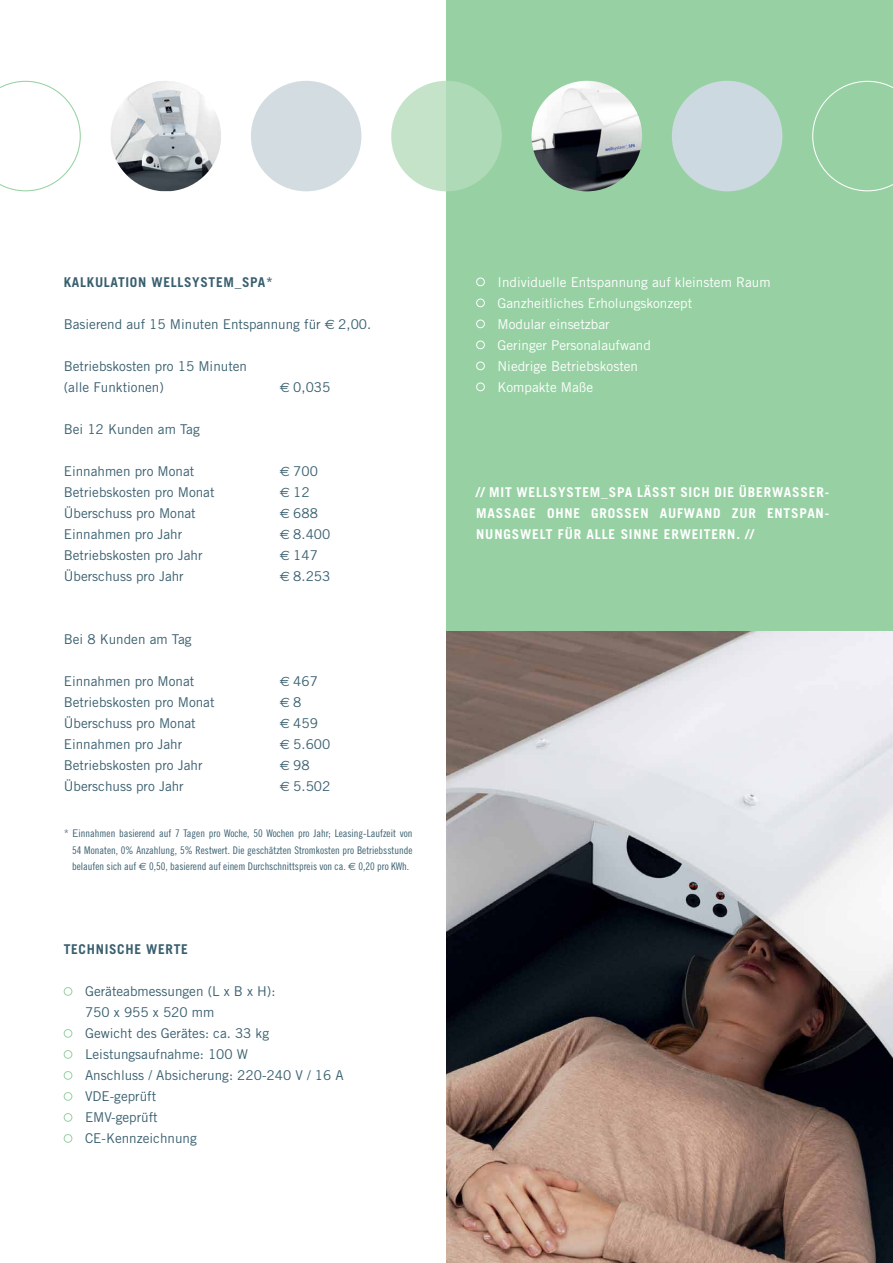
<style>
.page{position:relative;width:893px;height:1263px;background:#fff}
.page>*{position:absolute;margin:0;border:0;box-sizing:border-box;transform-origin:0 0}
.t1{font:13.5px/21px "Trade Gothic";color:#395f6f}
.t2{font:13.5px/21px "Trade Gothic";color:#fff}
.t3{font:700 13.5px/21px "Trade Gothic";letter-spacing:.06em;color:#fff;text-align:justify}
.t4{font:700 13.5px "Trade Gothic";letter-spacing:.05em;color:#395f6f}
.t5{font:13.5px "Euro Sans";color:#395f6f}
.t6{font:10.5px/16.5px "Trade Gothic Cond Eighteen";color:#395f6f;text-align:justify}
.s1{font-family:"Euro Sans"}
.s2{font-family:"Trade Gothic"}
</style>
<div class="page">
<div style="left:446px;top:0;width:447px;height:631px;background:#97d1a3"></div>
<img style="left:446px;top:631px;width:447px;height:632px">
<div style="left:64px;top:987px;width:8px;height:9px;border:1px solid #97d1a3;border-radius:50%"></div>
<div style="left:64px;top:1029px;width:8px;height:9px;border:1px solid #97d1a3;border-radius:50%"></div>
<div style="left:64px;top:1050px;width:8px;height:9px;border:1px solid #97d1a3;border-radius:50%"></div>
<div style="left:64px;top:1071px;width:8px;height:9px;border:1px solid #97d1a3;border-radius:50%"></div>
<div style="left:64px;top:1092px;width:8px;height:9px;border:1px solid #97d1a3;border-radius:50%"></div>
<div style="left:64px;top:1113px;width:8px;height:9px;border:1px solid #97d1a3;border-radius:50%"></div>
<div style="left:64px;top:1134px;width:8px;height:9px;border:1px solid #97d1a3;border-radius:50%"></div>
<div style="left:476px;top:278px;width:9px;height:8px;border:1px solid #fff;border-radius:50%"></div>
<div style="left:476px;top:299px;width:9px;height:8px;border:1px solid #fff;border-radius:50%"></div>
<div style="left:476px;top:320px;width:9px;height:8px;border:1px solid #fff;border-radius:50%"></div>
<div style="left:476px;top:341px;width:9px;height:8px;border:1px solid #fff;border-radius:50%"></div>
<div style="left:476px;top:362px;width:9px;height:8px;border:1px solid #fff;border-radius:50%"></div>
<div style="left:476px;top:383px;width:9px;height:8px;border:1px solid #fff;border-radius:50%"></div>
<div style="left:672px;top:81px;width:110px;height:110px;background:#cdd9e0;border-radius:50%"></div>
<svg style="left:812px;top:81px;width:81px;height:110px"></svg>
<div style="left:391px;top:81px;width:111px;height:110px;background:linear-gradient(to right,#cae6ce,#a9d7b2);border-radius:50%"></div>
<div style="left:251px;top:81px;width:110px;height:110px;background:#d3dde1;border-radius:50%"></div>
<img style="left:111px;top:81px;width:110px;height:110px">
<svg style="left:0;top:81px;width:81px;height:110px"></svg>
<img style="left:531px;top:81px;width:111px;height:110px;border-radius:55px">
<p class="t4" style="left:64px;top:274px;width:211px">KALKULATION WELLSYSTEM_SPA*</p>
<p class="t1" style="left:64px;top:313px;width:309px">Basierend auf 15 Minuten Entspannung für <span class="s1">€</span> 2,00.</p>
<p class="t1" style="left:64px;top:355px;width:185px">Betriebskosten pro 15 Minuten (alle Funktionen)</p>
<p class="t1" style="left:280px;top:376px;width:52px"><span class="s1">€</span> 0,035</p>
<p class="t1" style="left:64px;top:418px;width:138px">Bei 12 Kunden am Tag</p>
<p class="t1" style="left:64px;top:460px;width:132px">Einnahmen pro Monat</p>
<p class="t1" style="left:280px;top:460px;width:40px"><span class="s1">€</span> 700</p>
<p class="t1" style="left:64px;top:481px;width:152px">Betriebskosten pro Monat</p>
<p class="t1" style="left:280px;top:481px;width:31px"><span class="s1">€</span> 12</p>
<p class="t1" style="left:64px;top:502px;width:133px">Überschuss pro Monat</p>
<p class="t1" style="left:280px;top:502px;width:40px"><span class="s1">€</span> 688</p>
<p class="t1" style="left:64px;top:523px;width:120px">Einnahmen pro Jahr</p>
<p class="t1" style="left:280px;top:523px;width:52px"><span class="s1">€</span> 8.400</p>
<p class="t1" style="left:64px;top:544px;width:140px">Betriebskosten pro Jahr</p>
<p class="t1" style="left:280px;top:544px;width:40px"><span class="s1">€</span> 147</p>
<p class="t1" style="left:64px;top:565px;width:121px">Überschuss pro Jahr</p>
<p class="t1" style="left:280px;top:565px;width:52px"><span class="s1">€</span> 8.253</p>
<p class="t1" style="left:64px;top:628px;width:129px">Bei 8 Kunden am Tag</p>
<p class="t1" style="left:64px;top:670px;width:132px">Einnahmen pro Monat</p>
<p class="t1" style="left:280px;top:670px;width:40px"><span class="s1">€</span> 467</p>
<p class="t1" style="left:64px;top:691px;width:152px">Betriebskosten pro Monat</p>
<p class="t5" style="left:280px;top:694px;width:23px">€ <span class="s2">8</span></p>
<p class="t1" style="left:64px;top:712px;width:133px">Überschuss pro Monat</p>
<p class="t1" style="left:280px;top:712px;width:40px"><span class="s1">€</span> 459</p>
<p class="t1" style="left:64px;top:733px;width:120px">Einnahmen pro Jahr</p>
<p class="t1" style="left:280px;top:733px;width:52px"><span class="s1">€</span> 5.600</p>
<p class="t1" style="left:64px;top:754px;width:140px">Betriebskosten pro Jahr</p>
<p class="t1" style="left:280px;top:754px;width:31px"><span class="s1">€</span> 98</p>
<p class="t1" style="left:64px;top:775px;width:121px">Überschuss pro Jahr</p>
<p class="t1" style="left:280px;top:775px;width:52px"><span class="s1">€</span> 5.502</p>
<p class="t6" style="left:72px;top:825px;width:342px;text-indent:-8px"><span class="s2">* E</span>innahmen basierend auf 7 Tagen pro Woche, 50 Wochen pro Jahr; Leasing-Laufzeit von 54 Monaten, 0% Anzahlung, 5% Restwert. Die geschätzten Stromkosten pro Betriebsstunde belaufen sich auf <span class="s1">€</span> 0,50, basierend auf einem Durchschnittspreis von ca. <span class="s1">€</span> 0,20 pro KWh.</p>
<p class="t4" style="left:64px;top:941px;width:126px">TECHNISCHE WERTE</p>
<p class="t1" style="left:85px;top:981px;width:260px">Geräteabmessungen (L x B x H):<br>750 x 955 x 520 mm<br>Gewicht des Gerätes: ca. 33 kg<br>Leistungsaufnahme: 100 W<br>Anschluss / Absicherung: 220-240 V / 16 A<br>VDE-geprüft<br>EMV-geprüft<br>CE-Kennzeichnung</p>
<p class="t2" style="left:497px;top:271px;width:275px">Individuelle Entspannung auf kleinstem Raum<br>Ganzheitliches Erholungskonzept<br>Modular einsetzbar<br>Geringer Personalaufwand<br>Niedrige Betriebskosten<br>Kompakte Maße</p>
<p class="t3" style="left:476px;top:481px;width:354px">// MIT WELLSYSTEM_SPA LÄSST SICH DIE ÜBERWASSER-MASSAGE OHNE GROSS EN AUFWAND ZUR ENTSPAN-NUNGSWELT FÜR ALLE SINN E ERWEITERN. //</p>
</div>
